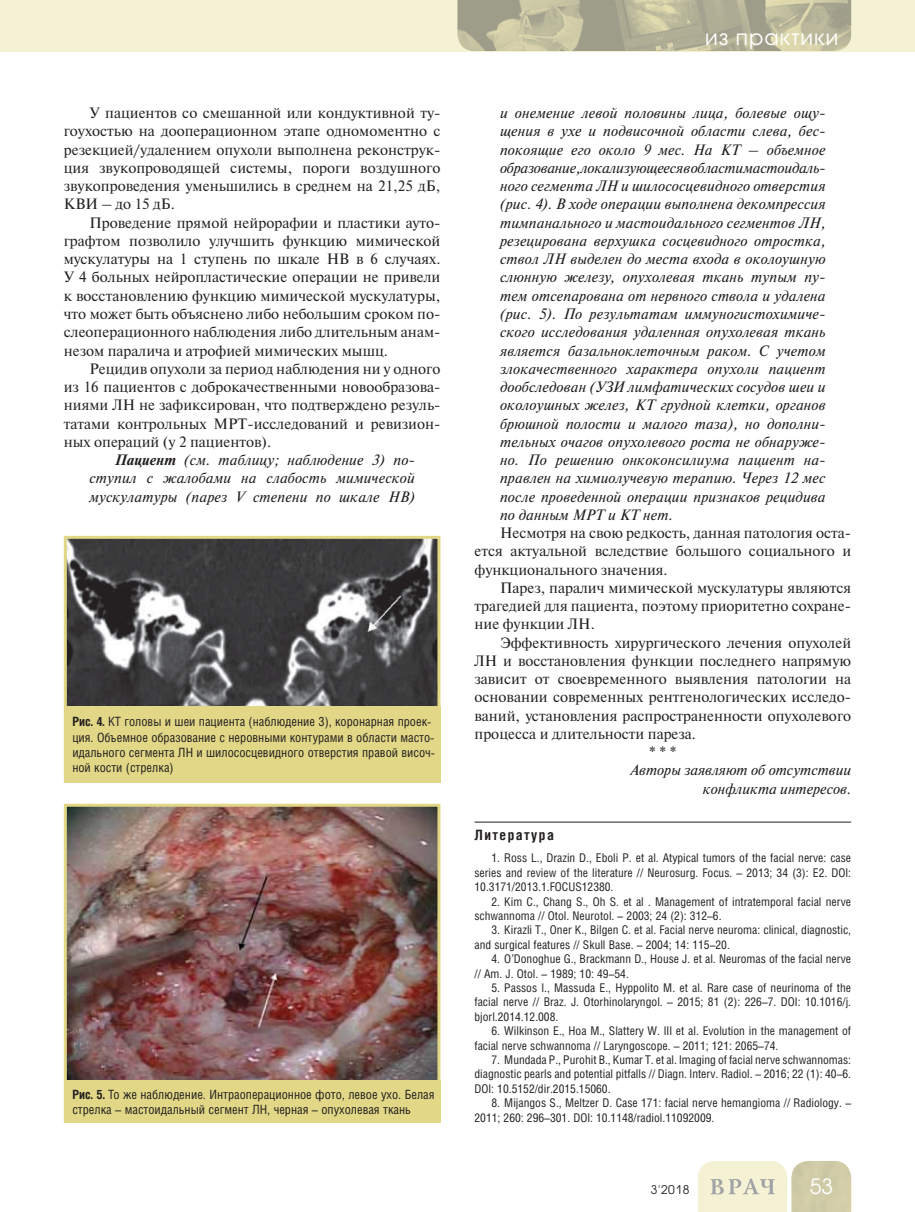
<style>
.page{position:relative;width:915px;height:1212px;background:#fff}
.page>*{position:absolute;margin:0;border:0;box-sizing:border-box;transform-origin:0 0}
.t1{font:21px "Avant Garde Gothic C";letter-spacing:.05em;color:#fff}
.t2{font:15px/18.3px "Newton C";color:#231f20;text-align:justify}
.t3{font:italic 15px/18.3px "Newton C";letter-spacing:.01em;color:#231f20;text-align:justify}
.t4{font:700 14.25px "Helios Cond";letter-spacing:.1em;color:#231f20}
.t5{font:12.75px/15.3px "Helios Cond";color:#231f20}
.t6{font:12px/14.4px "Helios Cond";color:#231f20}
.t7{font:12px "Avant Garde Gothic C";color:#231f20}
.s1{font-weight:700}
</style>
<div class="page">
<div style="left:0;top:0;width:914px;height:51px;background:#f5f1d5"></div>
<svg style="left:698px;top:1161px;width:152px;height:51px;background:#e3e0c4"></svg>
<img style="left:457px;top:0;width:393px;height:51px">
<hr style="left:474px;top:822px;width:376px;height:1px;background:#231f20">
<img style="left:68px;top:540px;width:368px;height:166px">
<div style="left:64px;top:536px;width:376px;height:246px;border:3px solid #e1d786"></div>
<div style="left:64px;top:706px;width:376px;height:76px;background:#e1d786"></div>
<img style="left:68px;top:808px;width:368px;height:272px">
<div style="left:64px;top:804px;width:376px;height:319px;border:3px solid #e1d786"></div>
<div style="left:64px;top:1080px;width:376px;height:43px;background:#e1d786"></div>
<p class="t2" style="left:64px;top:105px;width:378px;text-indent:26px">У пациентов со смешанной или кондуктивной ту&shy;гоухостью на дооперационном этапе одномоментно с резекцией/удалением опухоли выполнена реконструк&shy;ция звукопроводящей системы, пороги воздушного звукопроведения уменьшились в среднем на 21,25 дБ, КВИ – до 15 дБ.</p>
<p class="t2" style="left:64px;top:215px;width:378px;text-indent:26px">Проведение прямой нейрорафии и пластики ауто&shy;графтом позволило улучшить функцию мимической мускулатуры на 1 ступень по шкале HB в 6 случаях.<br>У 4 больных нейропластические операции не привели к восстановлению функцию мимической мускулатуры, что может быть объяснено либо небольшим сроком по&shy;слеоперационного наблюдения либо длительным анам&shy;незом паралича и атрофией мимических мышц.</p>
<p class="t2" style="left:89px;top:361px;width:352px">Рецидив опухоли за период наблюдения ни у одного</p>
<p class="t2" style="left:64px;top:379px;width:378px">из 16 пациентов с доброкачественными новообразова-</p>
<p class="t2" style="left:64px;top:397px;width:378px">ниями ЛН не зафиксирован, что подтверждено резуль-</p>
<p class="t2" style="left:64px;top:416px;width:378px">татами контрольных МРТ-исследований и ревизион-</p>
<p class="t2" style="left:64px;top:434px;width:209px">ных операций (у 2 пациентов).</p>
<p class="t3" style="left:115px;top:452px;width:301px"><span class="s1">Пациент</span> (см. таблицу; наблюдение 3) по-</p>
<p class="t3" style="left:89px;top:470px;width:327px">ступил с жалобами на слабость мимической</p>
<p class="t3" style="left:89px;top:489px;width:327px">мускулатуры (парез V степени по шкале HB)</p>
<p class="t5" style="left:72px;top:715px;width:364px"><span class="s1">Рис. 4.</span> КТ головы и шеи пациента (наблюдение 3), коронарная проек&shy;ция. Объемное образование с неровными контурами в области масто&shy;идального сегмента ЛН и шилососцевидного отверстия правой височ&shy;ной кости (стрелка)</p>
<p class="t5" style="left:72px;top:1088px;width:363px"><span class="s1">Рис. 5.</span> То же наблюдение. Интраоперационное фото, левое ухо. Белая стрелка – мастоидальный сегмент ЛН, черная – опухолевая ткань</p>
<h1 class="t1" style="left:704px;top:27px;width:135px">из практики</h1>
<p class="t3" style="left:500px;top:105px;width:327px">и онемение левой половины лица, болевые ощу&shy;щения в ухе и подвисочной области слева, бес&shy;покоящие его около 9 мес. На КТ – объемное образование, локализующееся в области мастоидаль&shy;ного сегмента ЛН и шилососцевидного отверстия (рис. 4). В ходе операции выполнена декомпрессия тимпанального и мастоидального сегментов ЛН, резецирована верхушка сосцевидного отростка, ствол ЛН выделен до места входа в околоушную слюнную железу, опухолевая ткань тупым пу&shy;тем отсепарована от нервного ствола и удалена (рис. 5). По результатам иммуногистохимиче&shy;ского исследования удаленная опухолевая ткань является базальноклеточным раком. С учетом злокачественного характера опухоли пациент дообследован (УЗИ лимфатических сосудов шеи и околоушных желез, КТ грудной клетки, органов брюшной полости и малого таза), но дополни&shy;тельных очагов опухолевого роста не обнаруже&shy;но. По решению онкоконсилиума пациент на&shy;правлен на химиолучевую терапию. Через 12 мес после проведенной операции признаков рецидива по данным МРТ и КТ нет.</p>
<p class="t2" style="left:474px;top:525px;width:378px;text-indent:26px">Несмотря на свою редкость, данная патология оста&shy;ется актуальной вследствие большого социального и функционального значения.</p>
<p class="t2" style="left:474px;top:580px;width:378px;text-indent:26px">Парез, паралич мимической мускулатуры являются трагедией для пациента, поэтому приоритетно сохране&shy;ние функции ЛН.</p>
<p class="t2" style="left:500px;top:635px;width:352px">Эффективность хирургического лечения опухолей</p>
<p class="t2" style="left:474px;top:653px;width:378px">ЛН и восстановления функции последнего напрямую</p>
<p class="t2" style="left:474px;top:671px;width:378px">зависит от своевременного выявления патологии на</p>
<p class="t2" style="left:474px;top:690px;width:378px">основании современных рентгенологических исследо-</p>
<p class="t2" style="left:474px;top:708px;width:378px">ваний, установления распространенности опухолевого</p>
<p class="t2" style="left:474px;top:726px;width:223px">процесса и длительности пареза.</p>
<p class="t2" style="left:649px;top:744px;width:29px">* * *</p>
<p class="t3" style="left:630px;top:762px;width:222px;text-align:right">Авторы заявляют об отсутствии конфликта интересов.</p>
<p class="t4" style="left:474px;top:829px;width:81px">Литература</p>
<p class="t6" style="left:474px;top:852px;width:378px;text-align:justify;text-indent:17px">1. Ross L., Drazin D., Eboli P. et al. Atypical tumors of the facial nerve: case series and review of the literature // Neurosurg. Focus. – 2013; 34 (3): E2. DOI:<br>10.3171/2013.1.FOCUS12380.</p>
<p class="t6" style="left:474px;top:895px;width:378px;text-indent:17px">2. Kim C., Chang S., Oh S. et al . Management of intratemporal facial nerve schwannoma // Otol. Neurotol. – 2003; 24 (2): 312–6.</p>
<p class="t6" style="left:474px;top:924px;width:378px;text-indent:17px">3. Kirazli T., Oner K., Bilgen C. et al. Facial nerve neuroma: clinical, diagnostic, and surgical features // Skull Base. – 2004; 14: 115–20.</p>
<p class="t6" style="left:474px;top:953px;width:378px;text-indent:17px">4. O’Donoghue G., Brackmann D., House J. et al. Neuromas of the facial nerve // Am. J. Otol. – 1989; 10: 49–54.</p>
<p class="t6" style="left:474px;top:982px;width:378px;text-align:justify;text-indent:17px">5. Passos I., Massuda E., Hyppolito M. et al. Rare case of neurinoma of the facial nerve // Braz. J. Otorhinolaryngol. – 2015; 81 (2): 226–7. DOI: 10.1016/j. bjorl.2014.12.008.</p>
<p class="t6" style="left:474px;top:1025px;width:378px;text-indent:17px">6. Wilkinson E., Hoa M., Slattery W. III et al. Evolution in the management of facial nerve schwannoma // Laryngoscope. – 2011; 121: 2065–74.</p>
<p class="t6" style="left:474px;top:1054px;width:378px;text-align:justify;text-indent:17px">7. Mundada P., Purohit B., Kumar T. et al. Imaging of facial nerve schwannomas: diagnostic pearls and potential pitfalls // Diagn. Interv. Radiol. – 2016; 22 (1): 40–6.<br>DOI: 10.5152/dir.2015.15060.</p>
<p class="t6" style="left:474px;top:1097px;width:378px;text-indent:17px">8. Mijangos S., Meltzer D. Case 171: facial nerve hemangioma // Radiology. –<br>2011; 260: 296–301. DOI: 10.1148/radiol.11092009.</p>
<p class="t7" style="left:650px;top:1184px;width:40px">3'2018</p>
<h1 class="t1" style="left:809px;top:1177px;width:25px">53</h1>
</div>
